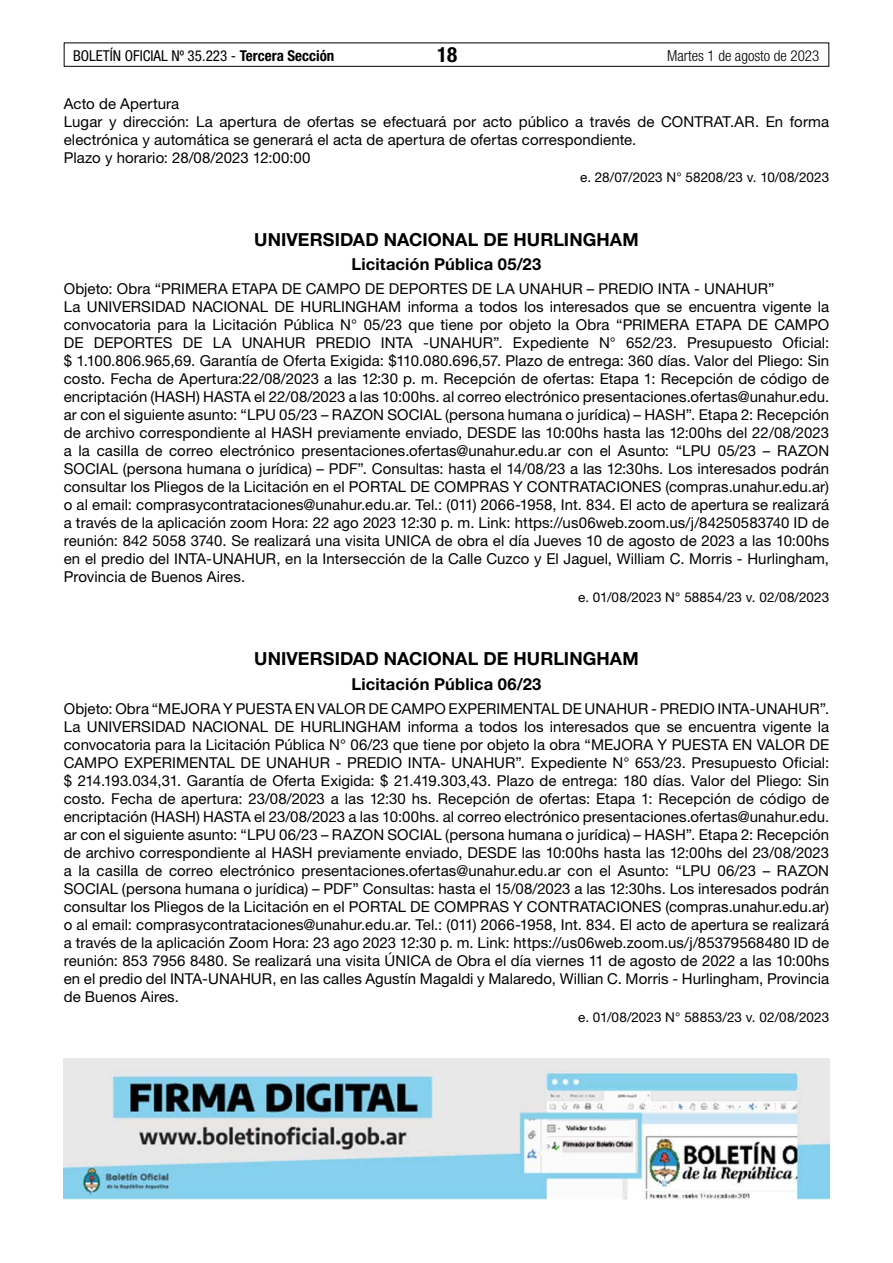
<style>
.page{position:relative;width:893px;height:1263px;background:#fff}
.page>*{position:absolute;margin:0;border:0;box-sizing:border-box;transform-origin:0 0}
.t1{font:700 condensed 21px "Helvetica Neue LT Std";color:#000}
.t2{font:700 18px "Helvetica Neue LT Std";letter-spacing:.005em;color:#000}
.t3{font:700 16.5px "Helvetica Neue LT Std";letter-spacing:.01em;color:#000}
.t4{font:15px/18px "Helvetica Neue LT Std";letter-spacing:.005em;color:#000}
.t5{font:condensed 15px "Helvetica Neue LT Std";color:#000}
.t6{font:300 condensed 15px "Helvetica Neue LT Std";color:#000}
.t7{font:13.5px "Helvetica Neue LT Std";letter-spacing:.005em;color:#000}
.s1{font-weight:700}
</style>
<div class="page">
<div style="left:64px;top:43px;width:765px;height:24px;border:1px solid #000"></div>
<img style="left:64px;top:1059px;width:765px;height:140px">
<p class="t5" style="left:73px;top:47px;width:263px">BOLETÍN OFICIAL Nº 35.223 - <span class="s1">Tercera Sección</span></p>
<h1 class="t1" style="left:437px;top:42px;width:22px">18</h1>
<p class="t6" style="left:667px;top:47px;width:154px">Martes 1 de agosto de 2023</p>
<p class="t4" style="left:64px;top:94px;width:767px">Acto de Apertura<br>Lugar y dirección: La apertura de ofertas se efectuará por acto público a través de CONTRAT.AR. En forma electrónica y automática se generará el acta de apertura de ofertas correspondiente.<br>Plazo y horario: 28/08/2023 12:00:00</p>
<p class="t7" style="left:580px;top:169px;width:250px">e. 28/07/2023 N° 58208/23 v. 10/08/2023</p>
<p class="t2" style="left:254px;top:228px;width:386px">UNIVERSIDAD NACIONAL DE HURLINGHAM</p>
<p class="t3" style="left:352px;top:254px;width:191px">Licitación Pública 05/23</p>
<p class="t4" style="left:64px;top:280px;width:767px">Objeto: Obra “PRIMERA ETAPA DE CAMPO DE DEPORTES DE LA UNAHUR – PREDIO INTA - UNAHUR”<br>La UNIVERSIDAD NACIONAL DE HURLINGHAM informa a todos los interesados que se encuentra vigente la convocatoria para la Licitación Pública N° 05/23 que tiene por objeto la Obra “PRIMERA ETAPA DE CAMPO DE DEPORTES DE LA UNAHUR PREDIO INTA -UNAHUR”. Expediente N° 652/23. Presupuesto Oficial: $ 1.100.806.965,69. Garantía de Oferta Exigida: $110.080.696,57. Plazo de entrega: 360 días. Valor del Pliego: Sin costo. Fecha de Apertura:22/08/2023 a las 12:30 p. m. Recepción de ofertas: Etapa 1: Recepción de código de encriptación (HASH) HASTA el 22/08/2023 a las 10:00hs. al correo electrónico presentaciones.ofertas@unahur.edu. ar con el siguiente asunto: “LPU 05/23 – RAZON SOCIAL (persona humana o jurídica) – HASH”. Etapa 2: Recepción de archivo correspondiente al HASH previamente enviado, DESDE las 10:00hs hasta las 12:00hs del 22/08/2023 a la casilla de correo electrónico presentaciones.ofertas@unahur.edu.ar con el Asunto: “LPU 05/23 – RAZON SOCIAL (persona humana o jurídica) – PDF”. Consultas: hasta el 14/08/23 a las 12:30hs. Los interesados podrán consultar los Pliegos de la Licitación en el PORTAL DE COMPRAS Y CONTRATACIONES (compras.unahur.edu.ar) o al email: comprasycontrataciones@unahur.edu.ar. Tel.: (011) 2066-1958, Int. 834. El acto de apertura se realizará a través de la aplicación zoom Hora: 22 ago 2023 12:30 p. m. Link: https://us06web.zoom.us/j/84250583740 ID de reunión: 842 5058 3740. Se realizará una visita UNICA de obra el día Jueves 10 de agosto de 2023 a las 10:00hs en el predio del INTA-UNAHUR, en la Intersección de la Calle Cuzco y El Jaguel, William C. Morris - Hurlingham, Provincia de Buenos Aires.</p>
<p class="t7" style="left:578px;top:589px;width:252px">e. 01/08/2023 N° 58854/23 v. 02/08/2023</p>
<p class="t2" style="left:254px;top:648px;width:386px">UNIVERSIDAD NACIONAL DE HURLINGHAM</p>
<p class="t3" style="left:352px;top:674px;width:191px">Licitación Pública 06/23</p>
<p class="t4" style="left:64px;top:700px;width:767px;text-align:justify">Objeto: Obra “MEJORA Y PUESTA EN VALOR DE CAMPO EXPERIMENTAL DE UNAHUR - PREDIO INTA-UNAHUR”.<br>La UNIVERSIDAD NACIONAL DE HURLINGHAM informa a todos los interesados que se encuentra vigente la convocatoria para la Licitación Pública N° 06/23 que tiene por objeto la obra “MEJORA Y PUESTA EN VALOR DE CAMPO EXPERIMENTAL DE UNAHUR - PREDIO INTA- UNAHUR”. Expediente N° 653/23. Presupuesto Oficial: $ 214.193.034,31. Garantía de Oferta Exigida: $ 21.419.303,43. Plazo de entrega: 180 días. Valor del Pliego: Sin costo. Fecha de apertura: 23/08/2023 a las 12:30 hs. Recepción de ofertas: Etapa 1: Recepción de código de encriptación (HASH) HASTA el 23/08/2023 a las 10:00hs. al correo electrónico presentaciones.ofertas@unahur.edu. ar con el siguiente asunto: “LPU 06/23 – RAZON SOCIAL (persona humana o jurídica) – HASH”. Etapa 2: Recepción de archivo correspondiente al HASH previamente enviado, DESDE las 10:00hs hasta las 12:00hs del 23/08/2023 a la casilla de correo electrónico presentaciones.ofertas@unahur.edu.ar con el Asunto: “LPU 06/23 – RAZON SOCIAL (persona humana o jurídica) – PDF” Consultas: hasta el 15/08/2023 a las 12:30hs. Los interesados podrán consultar los Pliegos de la Licitación en el PORTAL DE COMPRAS Y CONTRATACIONES (compras.unahur.edu.ar) o al email: comprasycontrataciones@unahur.edu.ar. Tel.: (011) 2066-1958, Int. 834. El acto de apertura se realizará a través de la aplicación Zoom Hora: 23 ago 2023 12:30 p. m. Link: https://us06web.zoom.us/j/85379568480 ID de reunión: 853 7956 8480. Se realizará una visita ÚNICA de Obra el día viernes 11 de agosto de 2022 a las 10:00hs en el predio del INTA-UNAHUR, en las calles Agustín Magaldi y Malaredo, Willian C. Morris - Hurlingham, Provincia de Buenos Aires.</p>
<p class="t7" style="left:578px;top:1009px;width:252px">e. 01/08/2023 N° 58853/23 v. 02/08/2023</p>
</div>
